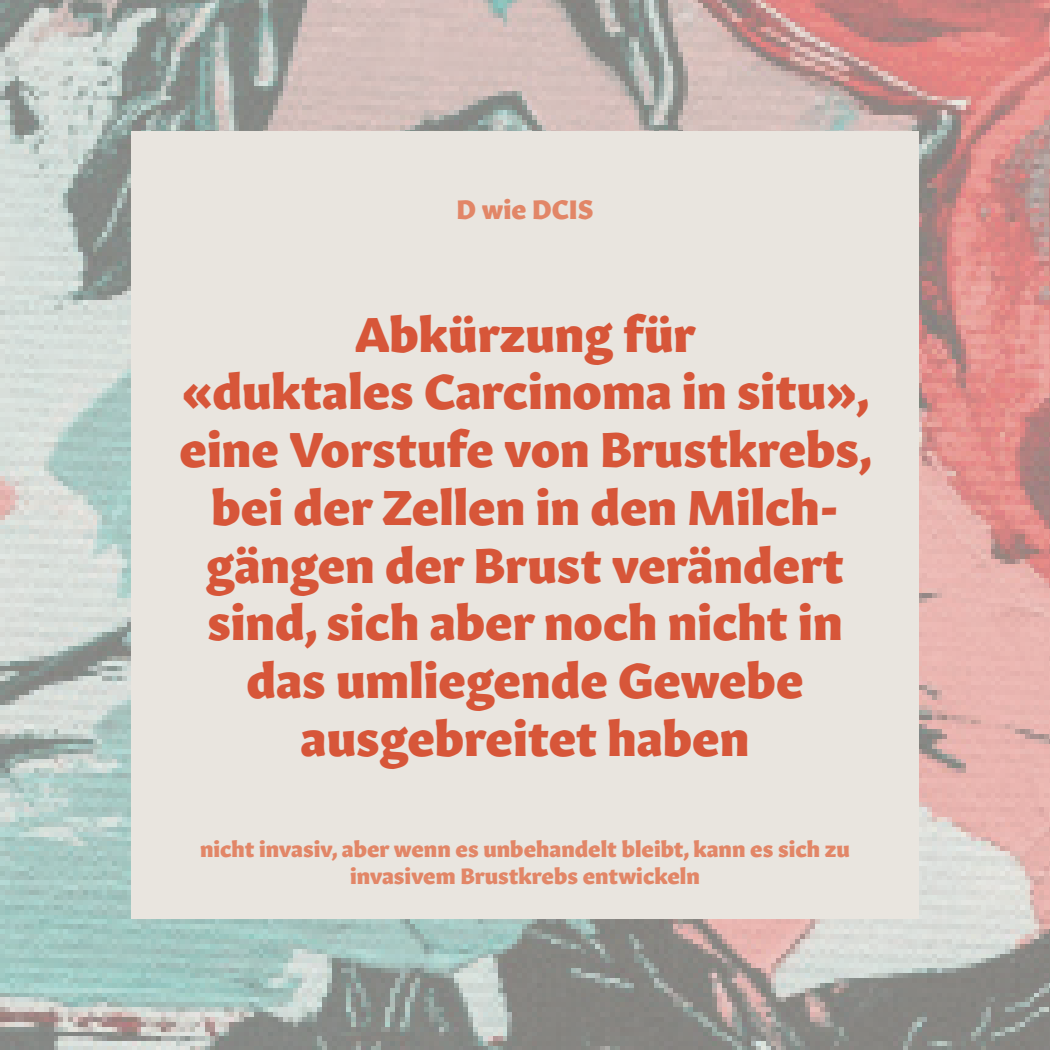
<style>
.page{position:relative;width:1050px;height:1050px;background:#fff}
.page>*{position:absolute;margin:0;border:0;box-sizing:border-box;transform-origin:0 0}
.t1{font:48.12px/57.8px "Gitan Latn Eb";color:#d75639;text-align:center}
.t2{font:26.25px "Gitan Latn Eb";color:#e28667}
.t3{font:21.88px/26.2px "Gitan Latn Eb";color:#e28667;text-align:center}
</style>
<div class="page">
<img style="left:0;top:0;width:1050px;height:1050px">
<div style="left:131px;top:131px;width:788px;height:788px;background:#e9e5df"></div>
<p class="t2" style="left:456px;top:186px;width:139px">D wie DCIS</p>
<p class="t1" style="left:180px;top:301px;width:694px">Abkürzung für<br>«duktales Carcinoma in situ», eine Vorstufe von Brustkrebs, bei der Zellen in den Milch&shy;gängen der Brust verändert sind, sich aber noch nicht in das umliegende Gewebe ausgebreitet haben</p>
<p class="t3" style="left:200px;top:835px;width:651px">nicht invasiv, aber wenn es unbehandelt bleibt, kann es sich zu invasivem Brustkrebs entwickeln</p>
</div>
